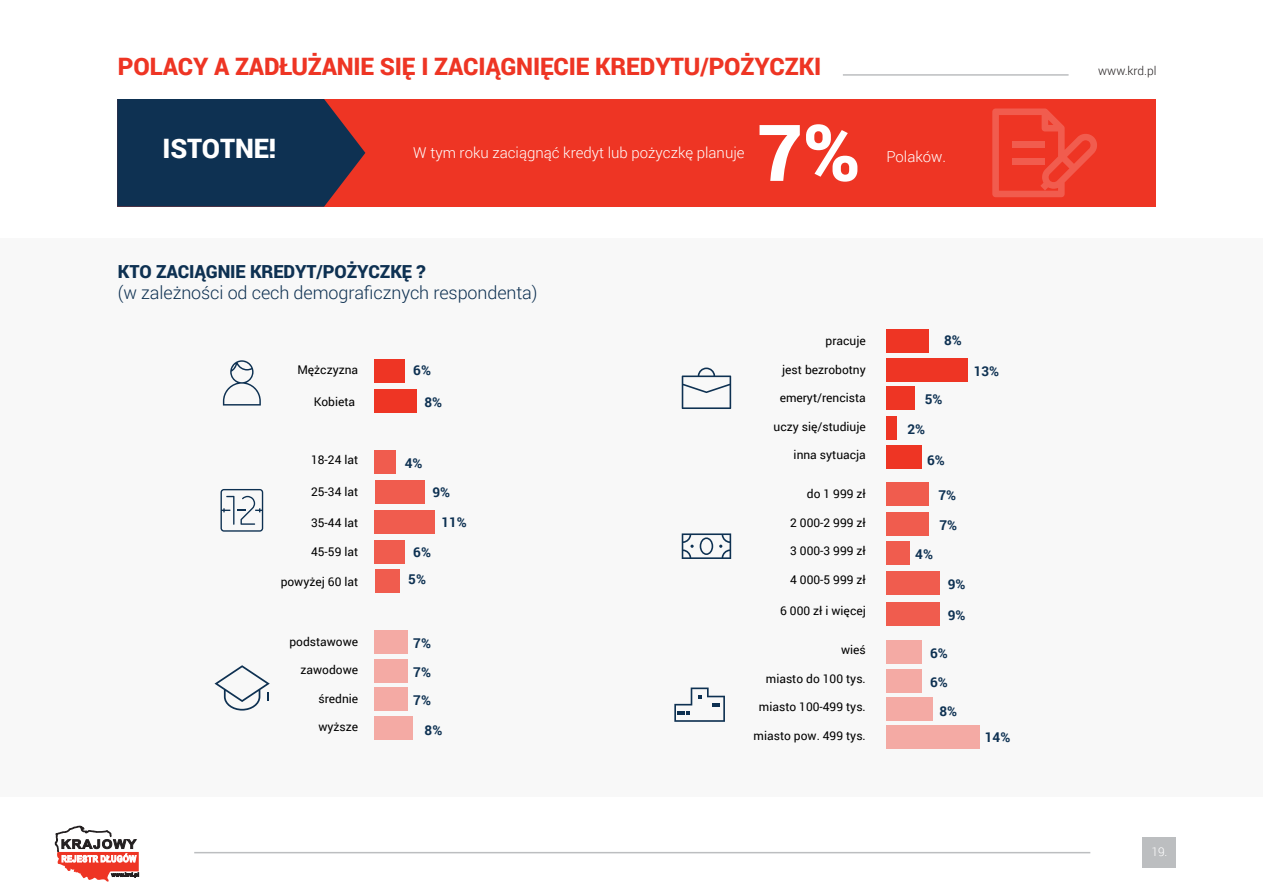
<style>
.page{position:relative;width:1263px;height:893px;background:#fff}
.page>*{position:absolute;margin:0;border:0;box-sizing:border-box;transform-origin:0 0}
.t1{font:900 78.6px "Roboto";color:#fff}
.t2{font:900 26.7px "Roboto";letter-spacing:-.005em;color:#fff}
.t3{font:900 24px "Roboto";letter-spacing:-.005em;color:#ee3524}
.t4{font:300 18px "Roboto";letter-spacing:-.005em;color:#0e3152}
.t5{font:900 18px "Roboto";letter-spacing:-.005em;color:#0e3152}
.t6{font:300 15px "Roboto";color:#fff}
.t7{font:700 13.5px/28.7px "Roboto";color:#0e3152;text-align:justify}
.t8{font:12px "Roboto";color:#000}
.t9{font:300 12px "Roboto";color:#231f20}
.t10{font:300 12px "Roboto";color:#fff}
</style>
<div class="page">
<div style="left:0;top:238px;width:1263px;height:559px;background:#f8f8f8"></div>
<div style="left:375px;top:389px;width:42px;height:23px;background:#ee3524"></div>
<div style="left:375px;top:359px;width:30px;height:24px;background:#ee3524"></div>
<div style="left:375px;top:480px;width:50px;height:24px;background:#f05c4e"></div>
<div style="left:375px;top:510px;width:60px;height:24px;background:#f05c4e"></div>
<div style="left:375px;top:540px;width:30px;height:23px;background:#f05c4e"></div>
<div style="left:375px;top:569px;width:25px;height:23px;background:#f05c4e"></div>
<div style="left:375px;top:630px;width:33px;height:24px;background:#f4aaa4"></div>
<div style="left:375px;top:688px;width:33px;height:23px;background:#f4aaa4"></div>
<div style="left:375px;top:717px;width:38px;height:23px;background:#f4aaa4"></div>
<div style="left:375px;top:659px;width:33px;height:23px;background:#f4aaa4"></div>
<div style="left:375px;top:450px;width:21px;height:24px;background:#f05c4e"></div>
<svg style="left:223px;top:360px;width:38px;height:46px"></svg>
<svg style="left:220px;top:489px;width:43px;height:43px"></svg>
<svg style="left:214px;top:665px;width:56px;height:46px"></svg>
<div style="left:886px;top:329px;width:42px;height:24px;background:#ee3524"></div>
<div style="left:886px;top:416px;width:10px;height:23px;background:#ee3524"></div>
<div style="left:886px;top:446px;width:36px;height:23px;background:#ee3524"></div>
<div style="left:886px;top:358px;width:82px;height:23px;background:#ee3524"></div>
<div style="left:886px;top:387px;width:29px;height:23px;background:#ee3524"></div>
<div style="left:886px;top:483px;width:42px;height:23px;background:#f05c4e"></div>
<div style="left:886px;top:512px;width:42px;height:23px;background:#f05c4e"></div>
<div style="left:886px;top:640px;width:36px;height:23px;background:#f4aaa4"></div>
<div style="left:886px;top:669px;width:36px;height:23px;background:#f4aaa4"></div>
<div style="left:886px;top:697px;width:46px;height:24px;background:#f4aaa4"></div>
<div style="left:886px;top:725px;width:93px;height:24px;background:#f4aaa4"></div>
<div style="left:886px;top:571px;width:53px;height:24px;background:#f05c4e"></div>
<div style="left:886px;top:602px;width:53px;height:23px;background:#f05c4e"></div>
<div style="left:886px;top:541px;width:24px;height:24px;background:#f05c4e"></div>
<svg style="left:682px;top:368px;width:49px;height:41px"></svg>
<svg style="left:682px;top:533px;width:49px;height:26px"></svg>
<svg style="left:674px;top:687px;width:51px;height:35px"></svg>
<div style="left:1142px;top:837px;width:34px;height:31px;background:#bcbec0"></div>
<svg style="left:54px;top:825px;width:85px;height:57px"></svg>
<hr style="left:194px;top:852px;width:896px;height:1px;background:#bcbec0">
<hr style="left:843px;top:74px;width:225px;height:2px;background:#bcbec0">
<div style="left:117px;top:99px;width:1039px;height:108px;background:#ee3524"></div>
<svg style="left:117px;top:99px;width:248px;height:108px"></svg>
<svg style="left:992px;top:108px;width:105px;height:89px"></svg>
<h3 class="t3" style="left:118px;top:49px;width:705px">POLACY A ZADŁUŻANIE SIĘ I ZACIĄGNIĘCIE KREDYTU/POŻYCZKI</h3>
<h2 class="t2" style="left:162px;top:130px;width:115px">ISTOTNE!</h2>
<p class="t6" style="left:413px;top:142px;width:333px">W tym roku zaciągnąć kredyt lub pożyczkę planuje</p>
<h1 class="t1" style="left:757px;top:97px;width:105px">7%</h1>
<p class="t6" style="left:886px;top:147px;width:61px">Polaków.</p>
<h3 class="t5" style="left:118px;top:258px;width:309px">KTO ZACIĄGNIE KREDYT/POŻYCZKĘ ?</h3>
<h3 class="t4" style="left:118px;top:280px;width:421px">(w zależności od cech demograficznych respondenta)</h3>
<p class="t8" style="left:297px;top:361px;width:62px">Mężczyzna</p>
<p class="t8" style="left:314px;top:393px;width:43px">Kobieta</p>
<p class="t8" style="left:311px;top:451px;width:49px">18-24 lat</p>
<p class="t8" style="left:311px;top:483px;width:49px">25-34 lat</p>
<p class="t8" style="left:311px;top:514px;width:49px">35-44 lat</p>
<p class="t8" style="left:311px;top:543px;width:49px">45-59 lat</p>
<p class="t8" style="left:281px;top:573px;width:79px">powyżej 60 lat</p>
<p class="t8" style="left:289px;top:633px;width:70px">podstawowe</p>
<p class="t8" style="left:301px;top:661px;width:59px">zawodowe</p>
<p class="t8" style="left:318px;top:690px;width:41px">średnie</p>
<p class="t8" style="left:318px;top:718px;width:41px">wyższe</p>
<p class="t7" style="left:413px;top:355px;width:19px">6%</p>
<p class="t7" style="left:425px;top:388px;width:19px">8%</p>
<p class="t7" style="left:405px;top:448px;width:19px">4%</p>
<p class="t7" style="left:432px;top:478px;width:19px">9%</p>
<p class="t7" style="left:441px;top:508px;width:27px">11%</p>
<p class="t7" style="left:413px;top:537px;width:19px">6%</p>
<p class="t7" style="left:408px;top:565px;width:19px">5%</p>
<p class="t7" style="left:413px;top:628px;width:19px">7% 7% 7%</p>
<p class="t7" style="left:425px;top:715px;width:19px">8%</p>
<p class="t8" style="left:826px;top:333px;width:42px">pracuje</p>
<p class="t8" style="left:782px;top:361px;width:85px">jest bezrobotny</p>
<p class="t8" style="left:780px;top:390px;width:88px">emeryt/rencista</p>
<p class="t8" style="left:774px;top:418px;width:94px">uczy się/studiuje</p>
<p class="t8" style="left:794px;top:447px;width:74px">inna sytuacja</p>
<p class="t8" style="left:807px;top:486px;width:60px">do 1 999 zł</p>
<p class="t8" style="left:790px;top:514px;width:77px">2 000-2 999 zł</p>
<p class="t8" style="left:790px;top:543px;width:77px">3 000-3 999 zł</p>
<p class="t8" style="left:790px;top:571px;width:77px">4 000-5 999 zł</p>
<p class="t8" style="left:780px;top:603px;width:87px">6 000 zł i więcej</p>
<p class="t8" style="left:841px;top:642px;width:26px">wieś</p>
<p class="t8" style="left:766px;top:670px;width:101px">miasto do 100 tys.</p>
<p class="t8" style="left:759px;top:699px;width:108px">miasto 100-499 tys.</p>
<p class="t8" style="left:754px;top:727px;width:114px">miasto pow. 499 tys.</p>
<p class="t7" style="left:944px;top:325px;width:19px">8%</p>
<p class="t7" style="left:925px;top:384px;width:19px">5%</p>
<p class="t7" style="left:907px;top:415px;width:19px">2%</p>
<p class="t7" style="left:927px;top:445px;width:19px">6%</p>
<p class="t7" style="left:938px;top:481px;width:19px">7%</p>
<p class="t7" style="left:939px;top:511px;width:19px">7%</p>
<p class="t7" style="left:915px;top:539px;width:19px">4%</p>
<p class="t7" style="left:948px;top:570px;width:19px">9%</p>
<p class="t7" style="left:948px;top:601px;width:19px">9%</p>
<p class="t7" style="left:930px;top:638px;width:19px">6%<br>6%</p>
<p class="t7" style="left:939px;top:697px;width:19px">8%</p>
<p class="t7" style="left:974px;top:356px;width:27px">13%</p>
<p class="t7" style="left:985px;top:723px;width:27px">14%</p>
<p class="t9" style="left:1098px;top:62px;width:60px">www.krd.pl</p>
<p class="t10" style="left:1151px;top:844px;width:18px">19.</p>
</div>
